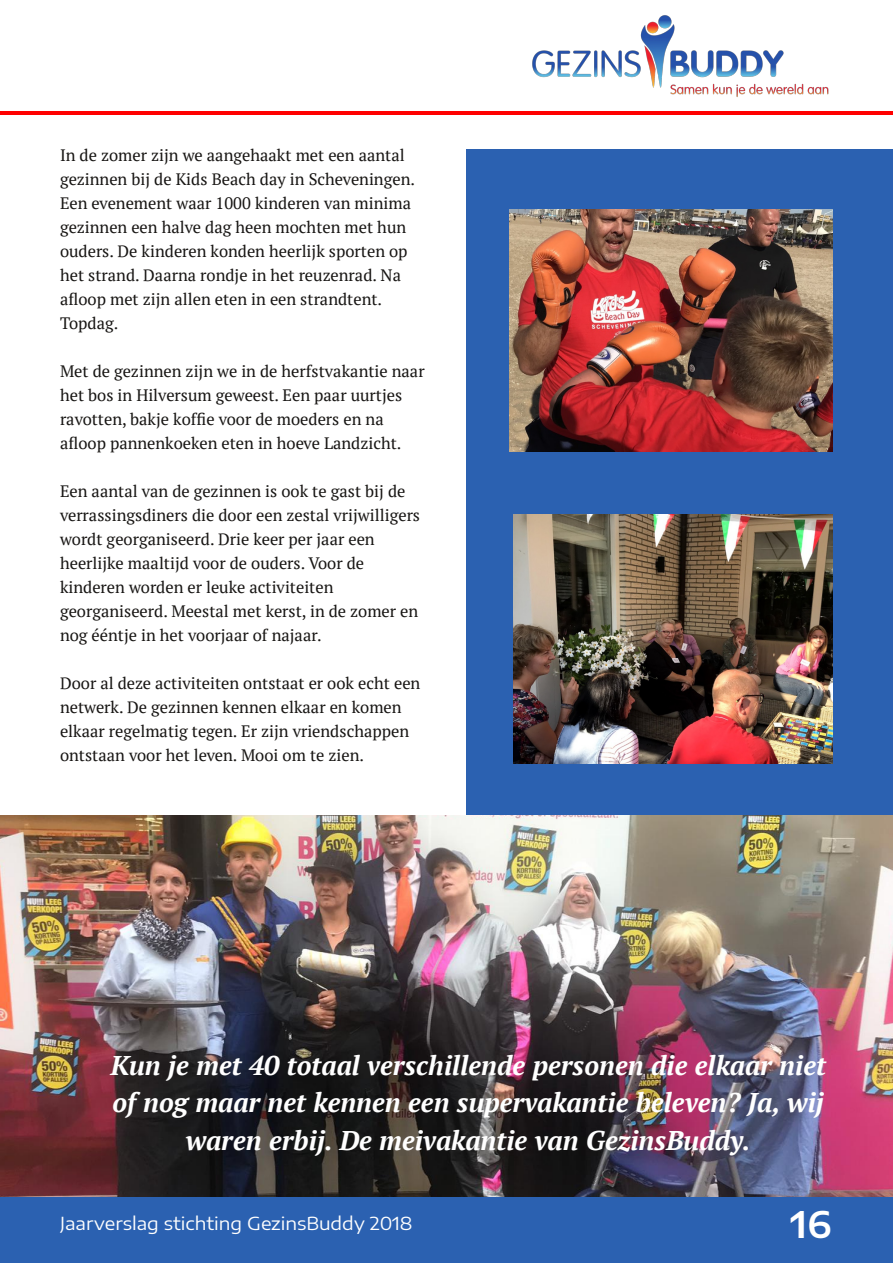
<style>
.page{position:relative;width:893px;height:1263px;background:#fff}
.page>*{position:absolute;margin:0;border:0;box-sizing:border-box;transform-origin:0 0}
.t1{font:600 36px "Encode Sans Expanded";color:#fff}
.t2{font:italic 700 27px/37.5px "PT Serif";color:#fff;text-align:center}
.t3{font:18px "Encode Sans Expanded";color:#fff}
.t4{font:16.5px/24px "PT Serif";color:#171513}
</style>
<div class="page">
<div style="left:0;top:1194px;width:893px;height:69px;background:#2b61b1"></div>
<hr style="left:0;top:111px;width:893px;height:4px;background:#f00">
<img style="left:532px;top:15px;width:297px;height:82px">
<div style="left:466px;top:149px;width:427px;height:1016px;background:#2b61b1"></div>
<img style="left:509px;top:210px;width:324px;height:242px">
<img style="left:513px;top:515px;width:320px;height:249px">
<img style="left:0;top:815px;width:893px;height:381px">
<p class="t4" style="left:60px;top:143px;width:357px">In de zomer zijn we aangehaakt met een aantal gezinnen bij de Kids Beach day in Scheveningen.<br>Een evenement waar 1000 kinderen van minima gezinnen een halve dag heen mochten met hun ouders. De kinderen konden heerlijk sporten op het strand. Daarna rondje in het reuzenrad. Na afloop met zijn allen eten in een strandtent.<br>Topdag.</p>
<p class="t4" style="left:60px;top:359px;width:366px">Met de gezinnen zijn we in de herfstvakantie naar het bos in Hilversum geweest. Een paar uurtjes ravotten, bakje koffie voor de moeders en na afloop pannenkoeken eten in hoeve Landzicht.</p>
<p class="t4" style="left:60px;top:479px;width:362px">Een aantal van de gezinnen is ook te gast bij de verrassingsdiners die door een zestal vrijwilligers wordt georganiseerd. Drie keer per jaar een heerlijke maaltijd voor de ouders. Voor de kinderen worden er leuke activiteiten georganiseerd. Meestal met kerst, in de zomer en nog ééntje in het voorjaar of najaar.</p>
<p class="t4" style="left:60px;top:671px;width:362px">Door al deze activiteiten ontstaat er ook echt een netwerk. De gezinnen kennen elkaar en komen elkaar regelmatig tegen. Er zijn vriendschappen ontstaan voor het leven. Mooi om te zien.</p>
<h2 class="t2" style="left:110px;top:1046px;width:717px">Kun je met 40 totaal verschillende personen die elkaar niet of nog maar net kennen een supervakantie beleven? Ja, wij waren erbij. De meivakantie van GezinsBuddy.</h2>
<p class="t3" style="left:60px;top:1212px;width:354px">Jaarverslag stichting GezinsBuddy 2018</p>
<h1 class="t1" style="left:790px;top:1201px;width:43px">16</h1>
</div>
